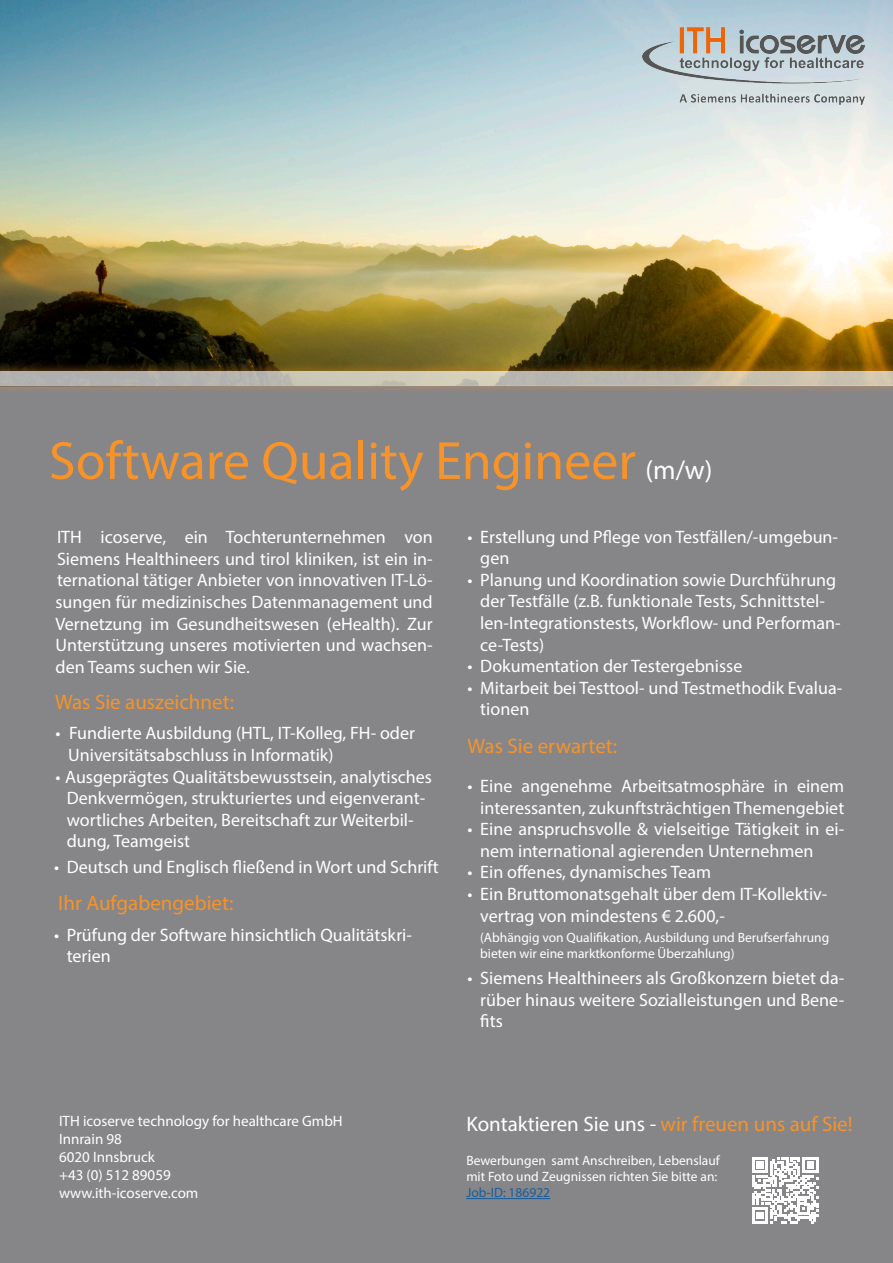
<style>
.page{position:relative;width:893px;height:1263px;background:#fff}
.page>*{position:absolute;margin:0;border:0;box-sizing:border-box;transform-origin:0 0}
.t1{font:54px "Myriad Pro";color:#f79328}
.t2{font:21px "Myriad Pro";color:#f79328}
.t3{font:21px "Myriad Pro";color:#fff}
.t4{font:18px/21.6px "Myriad Pro";color:#fff}
.t5{font:15px "Myriad Pro";color:#fff}
.t6{font:13.5px/16.2px "Myriad Pro";color:#fff}
.t7{font:13.5px "Myriad Pro";color:#175d9e}
.s1{font-size:27px;color:#fff}
.s2{color:#f79328}
</style>
<div class="page">
<img style="left:0;top:0;width:893px;height:361px">
<div style="left:0;top:395px;width:893px;height:868px;background:#868689"></div>
<div style="left:0;top:361px;width:893px;height:34px;background:#f79328;opacity:.75"></div>
<svg style="left:0;top:371px;width:893px;height:14px;background:#c0bcb1"></svg>
<img style="left:643px;top:27px;width:221px;height:78px">
<hr style="left:466px;top:1198px;width:84px;height:1px;background:#175d9e">
<svg style="left:752px;top:1157px;width:66px;height:66px"></svg>
<p class="t1" style="left:49px;top:427px;width:665px">Software Quality Engineer <span class="s1">(m/w)</span></p>
<p class="t4" style="left:56px;top:526px;width:379px;text-align:justify">ITH icoserve, ein Tochterunternehmen von Siemens Healthineers und tirol kliniken, ist ein in&shy;ternational tätiger Anbieter von innovativen IT-Lö&shy;sungen für medizinisches Datenmanagement und Vernetzung im Gesundheitswesen (eHealth). Zur Unterstützung unseres motivierten und wachsen&shy;den Teams suchen wir Sie.</p>
<p class="t2" style="left:55px;top:689px;width:181px">Was Sie auszeichnet:</p>
<p class="t4" style="left:68px;top:722px;width:348px;text-indent:-13px">• Fundierte Ausbildung (HTL, IT-Kolleg, FH- oder<br>Universitätsabschluss in Informatik)</p>
<p class="t4" style="left:67px;top:765px;width:367px;text-indent:-11px">• Ausgeprägtes Qualitätsbewusstsein, analytisches Denkvermögen, strukturiertes und eigenverant&shy;wortliches Arbeiten, Bereitschaft zur Weiterbil&shy;dung, Teamgeist</p>
<p class="t4" style="left:54px;top:855px;width:386px">• Deutsch und Englisch fließend in Wort und Schrift</p>
<p class="t2" style="left:58px;top:890px;width:177px">Ihr Aufgabengebiet:</p>
<p class="t4" style="left:67px;top:923px;width:347px;text-indent:-13px">• Prüfung der Software hinsichtlich Qualitätskri&shy;terien</p>
<p class="t4" style="left:480px;top:525px;width:359px;text-indent:-13px">• Erstellung und Pflege von Testfällen/-umgebun&shy;gen</p>
<p class="t4" style="left:480px;top:569px;width:362px;text-indent:-13px">• Planung und Koordination sowie Durchführung der Testfälle (z.B. funktionale Tests, Schnittstel&shy;len-Integrationstests, Workflow- und Performan&shy;ce-Tests)</p>
<p class="t4" style="left:468px;top:655px;width:276px">• Dokumentation der Testergebnisse</p>
<p class="t4" style="left:480px;top:677px;width:364px;text-indent:-13px">• Mitarbeit bei Testtool- und Testmethodik Evalua&shy;tionen</p>
<p class="t2" style="left:468px;top:733px;width:151px">Was Sie erwartet:</p>
<p class="t4" style="left:468px;top:775px;width:378px;text-align:right">• Eine angenehme Arbeitsatmosphäre in einem interessanten, zukunftsträchtigen Themengebiet</p>
<p class="t4" style="left:480px;top:818px;width:365px;text-indent:-13px">• Eine anspruchsvolle &amp; vielseitige Tätigkeit in ei&shy;nem international agierenden Unternehmen</p>
<p class="t4" style="left:468px;top:861px;width:245px">• Ein offenes, dynamisches Team</p>
<p class="t4" style="left:480px;top:883px;width:349px;text-indent:-13px">• Ein Bruttomonatsgehalt über dem IT-Kollektiv&shy;vertrag von mindestens € 2.600,-</p>
<p class="t6" style="left:480px;top:929px;width:350px">(Abhängig von Qualifikation, Ausbildung und Berufserfahrung bieten wir eine marktkonforme Überzahlung)</p>
<p class="t4" style="left:480px;top:967px;width:365px;text-align:justify;text-indent:-13px">• Siemens Healthineers als Großkonzern bietet da&shy;rüber hinaus weitere Sozialleistungen und Bene&shy;fits</p>
<p class="t5" style="left:59px;top:1112px;width:285px">ITH icoserve technology for healthcare GmbH</p>
<p class="t5" style="left:59px;top:1130px;width:64px">Innrain 98</p>
<p class="t5" style="left:59px;top:1148px;width:97px">6020 Innsbruck</p>
<p class="t5" style="left:59px;top:1166px;width:113px">+43 (0) 512 89059</p>
<p class="t5" style="left:59px;top:1184px;width:141px">www.ith-icoserve.com</p>
<p class="t3" style="left:466px;top:1110px;width:388px">Kontaktieren Sie uns - <span class="s2">wir freuen uns auf Sie!</span></p>
<p class="t6" style="left:466px;top:1152px;width:255px">Bewerbungen samt Anschreiben, Lebenslauf</p>
<p class="t6" style="left:466px;top:1168px;width:252px">mit Foto und Zeugnissen richten Sie bitte an:</p>
<p class="t7" style="left:466px;top:1184px;width:85px">Job-ID: 186922</p>
</div>
